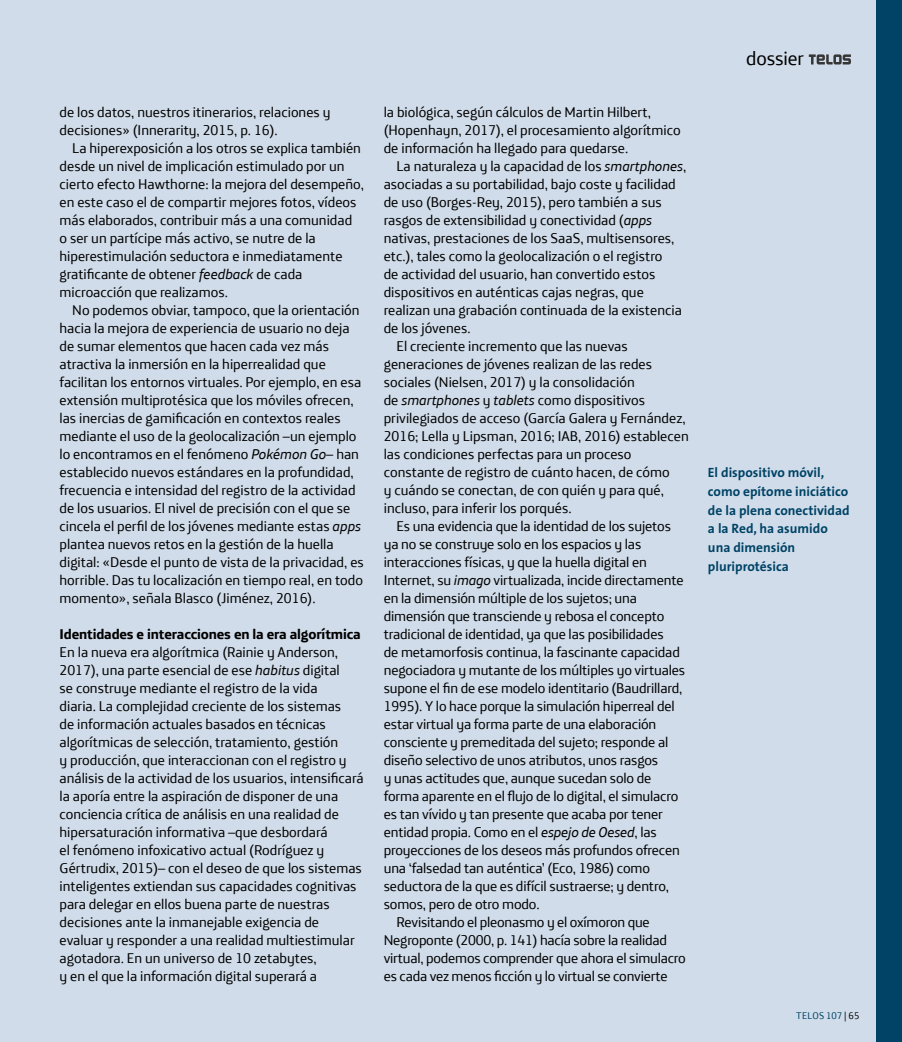
<style>
.page{position:relative;width:902px;height:1042px;background:#fff}
.page>*{position:absolute;margin:0;border:0;box-sizing:border-box;transform-origin:0 0}
.t1{font:19.5px "Telefonica Text";letter-spacing:-.01em;color:#000}
._04_TELOS__plain_tex{font:14.25px/18px "Telefonica Text";color:#000}
._03_TELOS__plain_tex{font:14.25px/18px "Telefonica Text";color:#000}
._05_TELOS_ladillo_1{font:700 14.25px "Telefonica Text";letter-spacing:-.01em;color:#000}
._07_TELOS_texto_al_m{font:700 13.5px/18.8px "The Sans";color:#004366}
.t2{font:9.75px "Telefonica Text";letter-spacing:.01em;color:#004366}
.s1{font-style:italic}
.s2{color:#000}
</style>
<div class="page">
<div style="left:0;top:0;width:901px;height:1042px;background:#d0dce9"></div>
<div style="left:876px;top:0;width:25px;height:1042px;background:#004366"></div>
<svg style="left:808px;top:54px;width:42px;height:10px"></svg>
<p class="_04_TELOS__plain_tex" style="left:60px;top:102px;width:272px">de los datos, nuestros itinerarios, relaciones y decisiones» (Innerarity, 2015, p. 16).</p>
<p class="_04_TELOS__plain_tex" style="left:60px;top:138px;width:306px;text-indent:13px">La hiperexposición a los otros se explica también desde un nivel de implicación estimulado por un cierto efecto Hawthorne: la mejora del desempeño, en este caso el de compartir mejores fotos, vídeos más elaborados, contribuir más a una comunidad<br>o ser un partícipe más activo, se nutre de la hiperestimulación seductora e inmediatamente gratificante de obtener <span class="s1">feedback</span> de cada microacción que realizamos.</p>
<p class="_04_TELOS__plain_tex" style="left:60px;top:300px;width:306px;text-indent:13px">No podemos obviar, tampoco, que la orientación hacia la mejora de experiencia de usuario no deja de sumar elementos que hacen cada vez más atractiva la inmersión en la hiperrealidad que facilitan los entornos virtuales. Por ejemplo, en esa extensión multiprotésica que los móviles ofrecen, las inercias de gamificación en contextos reales mediante el uso de la geolocalización –un ejemplo lo encontramos en el fenómeno <span class="s1">Pokémon Go</span>– han establecido nuevos estándares en la profundidad, frecuencia e intensidad del registro de la actividad de los usuarios. El nivel de precisión con el que se cincela el perfil de los jóvenes mediante estas <span class="s1">apps </span>plantea nuevos retos en la gestión de la huella digital: «Desde el punto de vista de la privacidad, es horrible. Das tu localización en tiempo real, en todo momento», señala Blasco (Jiménez, 2016).</p>
<p class="_05_TELOS_ladillo_1" style="left:60px;top:621px;width:303px">Identidades e interacciones en la era algorítmica</p>
<p class="_03_TELOS__plain_tex" style="left:60px;top:642px;width:305px">En la nueva era algorítmica (Rainie y Anderson, 2017), una parte esencial de ese <span class="s1">habitus</span> digital<br>se construye mediante el registro de la vida<br>diaria. La complejidad creciente de los sistemas<br>de información actuales basados en técnicas algorítmicas de selección, tratamiento, gestión<br>y producción, que interaccionan con el registro y análisis de la actividad de los usuarios, intensificará la aporía entre la aspiración de disponer de una conciencia crítica de análisis en una realidad de hipersaturación informativa –que desbordará<br>el fenómeno infoxicativo actual (Rodríguez y Gértrudix, 2015)– con el deseo de que los sistemas inteligentes extiendan sus capacidades cognitivas para delegar en ellos buena parte de nuestras decisiones ante la inmanejable exigencia de evaluar y responder a una realidad multiestimular agotadora. En un universo de 10 zetabytes,<br>y en el que la información digital superará a</p>
<p class="_03_TELOS__plain_tex" style="left:384px;top:102px;width:298px">la biológica, según cálculos de Martin Hilbert, (Hopenhayn, 2017), el procesamiento algorítmico de información ha llegado para quedarse.</p>
<p class="_04_TELOS__plain_tex" style="left:384px;top:156px;width:304px;text-indent:13px">La naturaleza y la capacidad de los <span class="s1">smartphones</span>, asociadas a su portabilidad, bajo coste y facilidad de uso (Borges-Rey, 2015), pero también a sus rasgos de extensibilidad y conectividad (<span class="s1">apps </span>nativas, prestaciones de los SaaS, multisensores, etc.), tales como la geolocalización o el registro<br>de actividad del usuario, han convertido estos dispositivos en auténticas cajas negras, que realizan una grabación continuada de la existencia de los jóvenes.</p>
<p class="_04_TELOS__plain_tex" style="left:384px;top:336px;width:306px;text-indent:13px">El creciente incremento que las nuevas generaciones de jóvenes realizan de las redes sociales (Nielsen, 2017) y la consolidación<br>de <span class="s1">smartphones</span> y <span class="s1">tablets</span> como dispositivos privilegiados de acceso (García Galera y Fernández, 2016; Lella y Lipsman, 2016; IAB, 2016) establecen las condiciones perfectas para un proceso constante de registro de cuánto hacen, de cómo<br>y cuándo se conectan, de con quién y para qué, incluso, para inferir los porqués.</p>
<p class="_04_TELOS__plain_tex" style="left:384px;top:516px;width:303px;text-indent:13px">Es una evidencia que la identidad de los sujetos ya no se construye solo en los espacios y las interacciones físicas, y que la huella digital en Internet, su <span class="s1">imago</span> virtualizada, incide directamente en la dimensión múltiple de los sujetos; una dimensión que transciende y rebosa el concepto tradicional de identidad, ya que las posibilidades<br>de metamorfosis continua, la fascinante capacidad negociadora y mutante de los múltiples yo virtuales supone el fin de ese modelo identitario (Baudrillard, 1995). Y lo hace porque la simulación hiperreal del estar virtual ya forma parte de una elaboración consciente y premeditada del sujeto; responde al diseño selectivo de unos atributos, unos rasgos<br>y unas actitudes que, aunque sucedan solo de forma aparente en el flujo de lo digital, el simulacro es tan vívido y tan presente que acaba por tener entidad propia. Como en el <span class="s1">espejo de Oesed</span>, las proyecciones de los deseos más profundos ofrecen una ‘falsedad tan auténtica’ (Eco, 1986) como seductora de la que es difícil sustraerse; y dentro, somos, pero de otro modo.</p>
<p class="_04_TELOS__plain_tex" style="left:384px;top:912px;width:303px;text-indent:13px">Revisitando el pleonasmo y el oxímoron que Negroponte (2000, p. 141) hacía sobre la realidad virtual, podemos comprender que ahora el simulacro es cada vez menos ficción y lo virtual se convierte</p>
<h1 class="t1" style="left:746px;top:41px;width:59px">dossier</h1>
<p class="_07_TELOS_texto_al_m" style="left:708px;top:463px;width:143px">El dispositivo móvil, como epítome iniciático de la plena conectividad a la Red, ha asumido una dimensión pluriprotésica</p>
<p class="t2" style="left:796px;top:1007px;width:65px">TELOS 107 <span class="s2">| 65</span></p>
</div>
